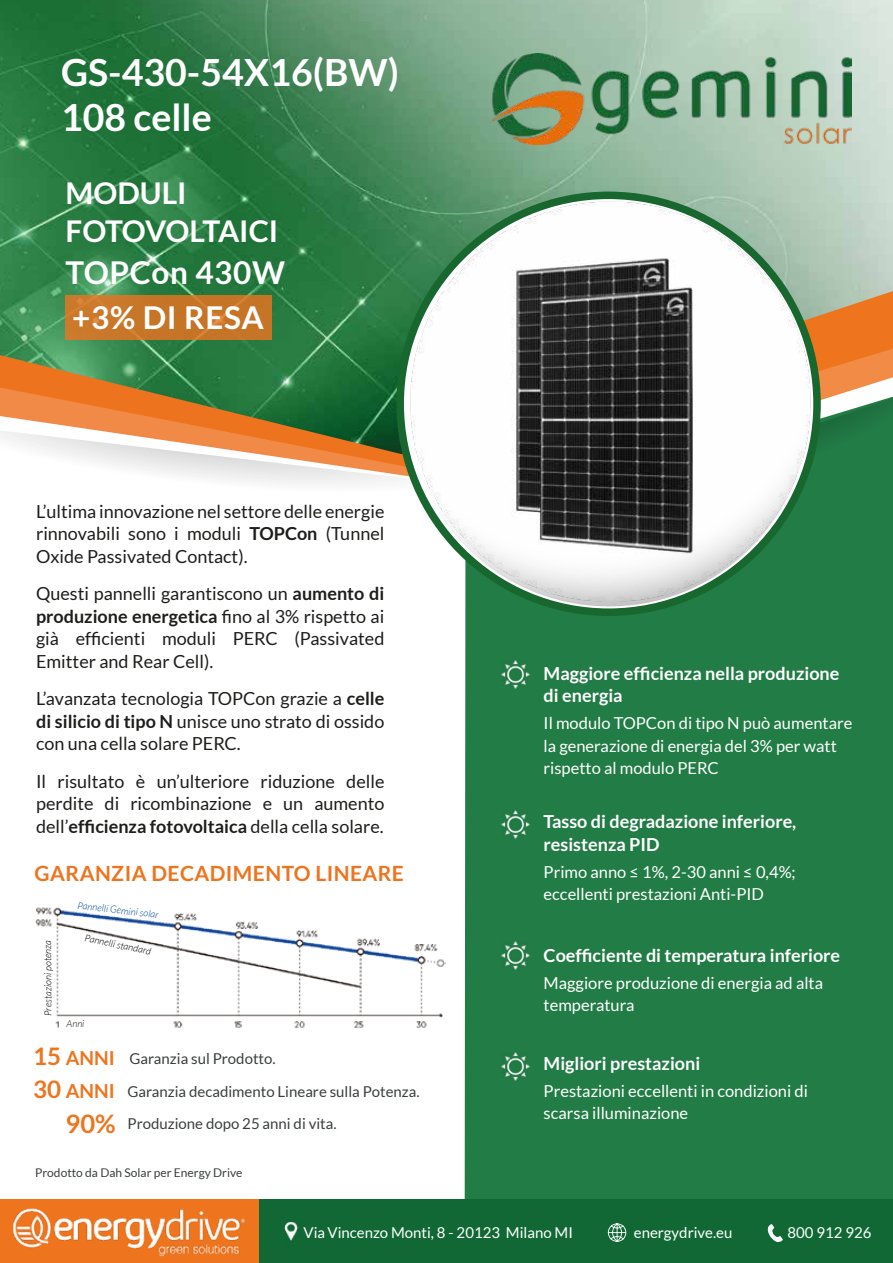
<style>
.page{position:relative;width:893px;height:1263px;background:#fff}
.page>*{position:absolute;margin:0;border:0;box-sizing:border-box;transform-origin:0 0}
.t1{font:700 37.5px/45px "Lato";color:#fff}
.t2{font:700 31.5px/45px "Lato";letter-spacing:.02em;color:#fff}
.t3{font:700 30px/37.5px "Lato";color:#fff}
.t4{font:700 21px "Lato";letter-spacing:.02em;color:#ee741e}
.t5{font:18px/22.5px "Lato";color:#1d1d1b;text-align:justify}
.t6{font:700 18px/22.5px "Lato";color:#fff}
.t7{font:16.5px/22.5px "Lato";color:#fff}
.t8{font:15px "Lato";color:#3b3e3f}
.t9{font:15px "Lato";color:#fff}
.t10{font:12px "Lato";color:#3b3e3f}
.t11{font:italic 300 9.75px "Lato";letter-spacing:-.005em;color:#000}
.t12{font:italic 300 9.75px "Lato";color:#004996}
.t13{font:italic 300 9.75px "Lato";color:#1d1d1b}
.s1{font-weight:700}
.s2{font-weight:700;font-size:24.15px;color:#ee741e}
.s3{font-weight:700;font-size:19.35px;color:#ee741e}
.s4{font-weight:700;font-size:25.5px;color:#ee741e}
</style>
<div class="page">
<img style="left:0;top:0;width:893px;height:355px">
<div style="left:465px;top:506px;width:428px;height:693px;background:#227c46"></div>
<div style="left:813px;top:481px;width:80px;height:25px;background:#227c46"></div>
<svg style="left:365px;top:291px;width:528px;height:190px;background:#86884f"></svg>
<svg style="left:0;top:355px;width:406px;height:67px;background:#6a7a3b"></svg>
<svg style="left:0;top:422px;width:408px;height:62px"></svg>
<img style="left:490px;top:54px;width:362px;height:90px">
<img style="left:502px;top:941px;width:28px;height:28px">
<img style="left:502px;top:811px;width:28px;height:28px">
<img style="left:502px;top:661px;width:28px;height:28px">
<img style="left:502px;top:1052px;width:28px;height:28px">
<img style="left:35px;top:907px;width:410px;height:121px">
<img style="left:408px;top:198px;width:405px;height:405px">
<svg style="left:408px;top:204px;width:402px;height:402px"></svg>
<div style="left:0;top:1199px;width:260px;height:64px;background:#ee741e"></div>
<div style="left:260px;top:1199px;width:633px;height:64px;background:#116835"></div>
<svg style="left:767px;top:1224px;width:16px;height:18px"></svg>
<img style="left:12px;top:1208px;width:234px;height:48px">
<svg style="left:608px;top:1223px;width:18px;height:19px"></svg>
<img style="left:284px;top:1221px;width:14px;height:20px">
<div style="left:66px;top:295px;width:206px;height:44px;background:#c67426"></div>
<h1 class="t1" style="left:61px;top:49px;width:339px">GS-430-54X16(BW)<br>108 celle</h1>
<h3 class="t3" style="left:66px;top:174px;width:214px">MODULI<br>FOTOVOLTAICI</h3>
<h2 class="t2" style="left:66px;top:249px;width:221px">TOPCon 430W +3% DI RESA</h2>
<p class="t5" style="left:36px;top:500px;width:350px">L’ultima innovazione nel settore delle energie rinnovabili sono i moduli <span class="s1">TOPCon</span> (Tunnel Oxide Passivated Contact).</p>
<p class="t5" style="left:36px;top:582px;width:350px">Questi pannelli garantiscono un <span class="s1">aumento di produzione energetica</span> fino al 3% rispetto ai già efficienti moduli PERC (Passivated Emitter and Rear Cell).</p>
<p class="t5" style="left:36px;top:687px;width:350px">L’avanzata tecnologia TOPCon grazie a <span class="s1">celle di silicio di tipo N</span> unisce uno strato di ossido con una cella solare PERC.</p>
<p class="t5" style="left:36px;top:770px;width:350px">Il risultato è un’ulteriore riduzione delle perdite di ricombinazione e un aumento dell’<span class="s1">efficienza fotovoltaica</span> della cella solare.</p>
<p class="t4" style="left:35px;top:861px;width:371px">GARANZIA DECADIMENTO LINEARE</p>
<p class="t11" style="left:43px;top:1016px;width:77px;rotate:-90deg">Prestazioni potenza</p>
<p class="t12" style="left:78px;top:900px;width:83px;rotate:6deg">Pannelli Gemini solar</p>
<p class="t11" style="left:86px;top:933px;width:69px;rotate:11deg">Pannelli standard</p>
<p class="t13" style="left:67px;top:1018px;width:19px">Anni</p>
<p class="t8" style="left:33px;top:1050px;width:244px"><span class="s2">15</span> <span class="s3">ANNI</span> Garanzia sul Prodotto.</p>
<p class="t8" style="left:33px;top:1083px;width:388px"><span class="s2">30</span> <span class="s3">ANNI</span> Garanzia decadimento Lineare sulla Potenza.</p>
<p class="t8" style="left:66px;top:1115px;width:273px"><span class="s4">90%</span> Produzione dopo 25 anni di vita.</p>
<p class="t10" style="left:35px;top:1166px;width:209px">Prodotto da Dah Solar per Energy Drive</p>
<p class="t6" style="left:544px;top:661px;width:297px">Maggiore efficienza nella produzione di energia</p>
<p class="t7" style="left:544px;top:712px;width:310px">Il modulo TOPCon di tipo N può aumentare la generazione di energia del 3% per watt rispetto al modulo PERC</p>
<p class="t6" style="left:544px;top:810px;width:254px">Tasso di degradazione inferiore, resistenza PID</p>
<p class="t7" style="left:544px;top:860px;width:254px">Primo anno ≤ 1%, 2-30 anni ≤ 0,4%; eccellenti prestazioni Anti-PID</p>
<p class="t6" style="left:544px;top:943px;width:298px">Coefficiente di temperatura inferiore</p>
<p class="t7" style="left:544px;top:971px;width:281px">Maggiore produzione di energia ad alta temperatura</p>
<p class="t6" style="left:544px;top:1051px;width:158px">Migliori prestazioni</p>
<p class="t7" style="left:544px;top:1079px;width:266px">Prestazioni eccellenti in condizioni di scarsa illuminazione</p>
<p class="t9" style="left:304px;top:1224px;width:271px">Via Vincenzo Monti, 8 - 20123 Milano MI</p>
<p class="t9" style="left:634px;top:1224px;width:100px">energydrive.eu</p>
<p class="t9" style="left:787px;top:1224px;width:86px">800 912 926</p>
</div>
